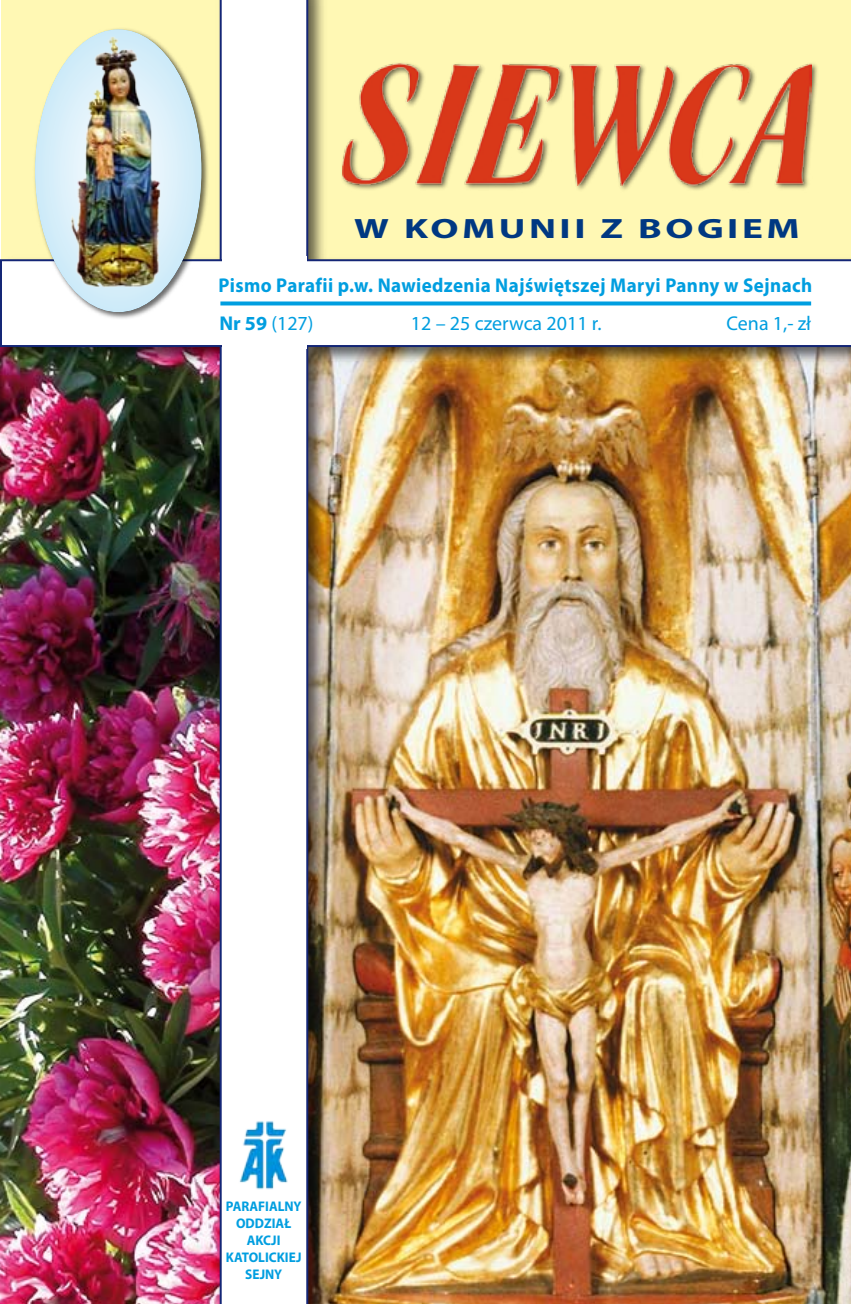
<style>
.page{position:relative;width:851px;height:1304px;background:#fff}
.page>*{position:absolute;margin:0;border:0;box-sizing:border-box;transform-origin:0 0}
.t1{font:700 28px "Myriad Pro";letter-spacing:.09em;color:#003882;scale:1.4 1}
.t2{font:700 20px "Myriad Pro";letter-spacing:.02em;color:#009ee0;scale:.95 1}
.t3{font:20px "Myriad Pro";color:#009ee0}
.t4{font:700 14px/16.8px "Myriad Pro";color:#009ee0;text-align:center;scale:.95 1}
.s1{font-weight:700}
</style>
<div class="page">
<div style="left:0;top:0;width:850px;height:1304px;background:#000;opacity:.6"></div>
<svg style="left:220px;top:0;width:88px;height:1304px"></svg>
<svg style="left:0;top:259px;width:850px;height:88px"></svg>
<svg style="left:220px;top:301px;width:591px;height:4px;background:#1fa9e3"></svg>
<div style="left:32px;top:26px;width:178px;height:294px;background:#000;opacity:.58"></div>
<div style="left:35px;top:29px;width:166px;height:283px;background:#d1ecf9;border-radius:50%"></div>
<img style="left:58px;top:24px;width:120px;height:279px">
<div style="left:222px;top:256px;width:84px;height:9px;background:#fff"></div>
<div style="left:222px;top:340px;width:84px;height:9px;background:#fff"></div>
<img style="left:237px;top:1119px;width:54px;height:72px">
<div style="left:339px;top:60px;width:480px;height:133px;background:#000;opacity:.6"></div>
<img style="left:342px;top:63px;width:469px;height:123px">
<h1 class="t1" style="left:354px;top:211px;width:319px">W KOMUNII Z BOGIEM</h1>
<p class="t2" style="left:218px;top:273px;width:626px">Pismo Parafii p.w. Nawiedzenia Najświętszej Maryi Panny w Sejnach</p>
<p class="t3" style="left:219px;top:311px;width:96px"><span class="s1">Nr 59</span> (127)</p>
<p class="t3" style="left:411px;top:311px;width:192px">12 – 25 czerwca 2011 r.</p>
<p class="t3" style="left:726px;top:311px;width:86px">Cena 1,- zł</p>
<p class="t4" style="left:226px;top:1198px;width:81px">PARAFIALNY<br>ODDZIAŁ<br>AKCJI<br>KATOLICKIEJ<br>SEJNY</p>
</div>
